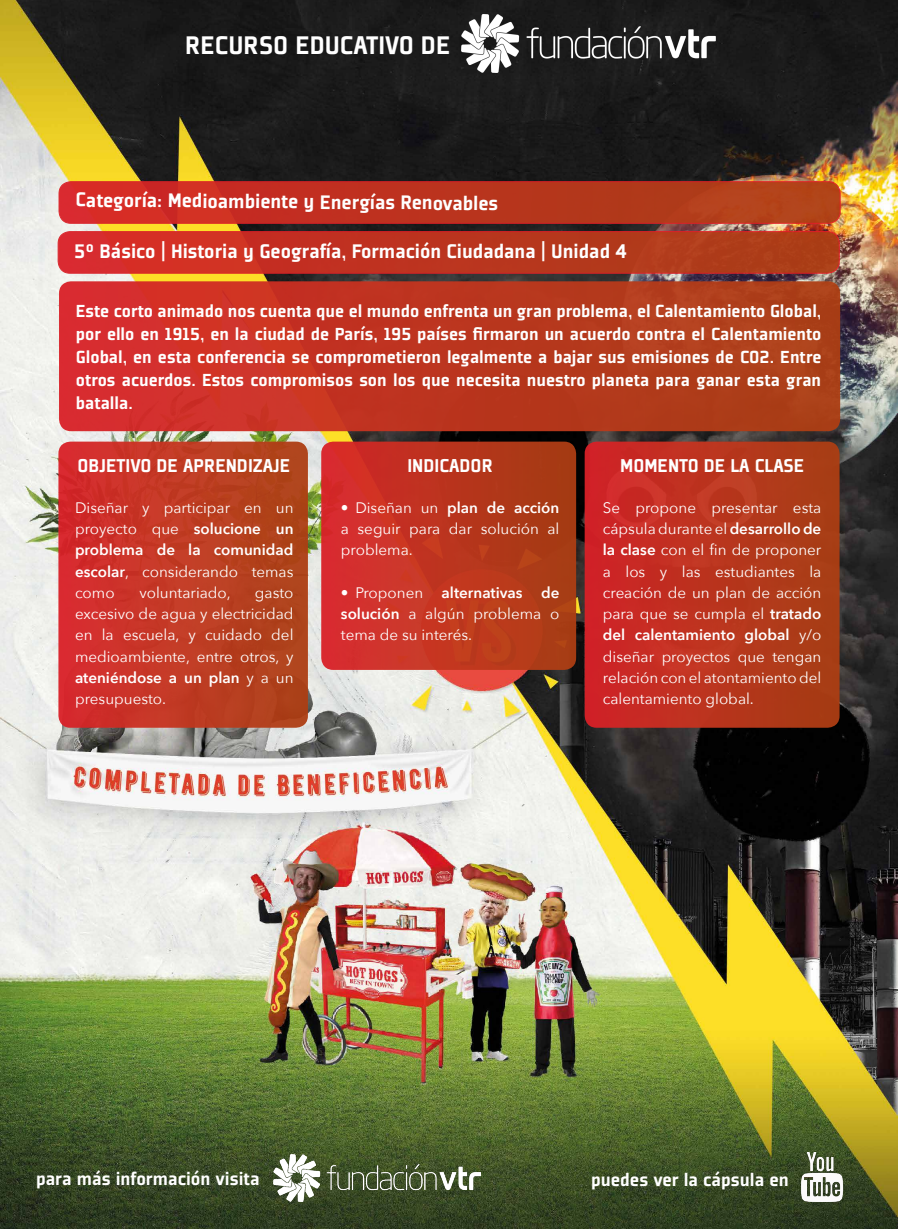
<style>
.page{position:relative;width:898px;height:1229px;background:#fff}
.page>*{position:absolute;margin:0;border:0;box-sizing:border-box;transform-origin:0 0}
.t1{font:900 28px "Plexes Pro";color:#fff}
.t2{font:900 21.6px "Plexes Pro";color:#fff}
.t3{font:900 20.4px "Plexes Pro";color:#fff}
.t4{font:900 20px "Plexes Pro";color:#fff}
.t5{font:900 19.2px/23px "Plexes Pro";color:#fff;text-align:justify}
.t6{font:15.2px/21.2px "Avenir Next";color:#fff;text-align:justify}
.s1{font-weight:600}
</style>
<div class="page">
<img style="left:0;top:0;width:898px;height:1228px">
<img style="left:797px;top:1152px;width:49px;height:49px">
<img style="left:461px;top:14px;width:255px;height:58px">
<img style="left:274px;top:1154px;width:206px;height:47px">
<div style="left:59px;top:182px;width:781px;height:41px;background:linear-gradient(to right,#d32727,#a94217);border-radius:12px"></div>
<div style="left:59px;top:181px;width:781px;height:42px;border:1px solid #fff;border-radius:12px"></div>
<div style="left:59px;top:281px;width:781px;height:150px;background:linear-gradient(to right,#d82d2d,#a64116);border-radius:12px"></div>
<div style="left:58px;top:441px;width:250px;height:286px;background:linear-gradient(to right,#d82b2f,#ab471a);border-radius:12px"></div>
<div style="left:321px;top:441px;width:255px;height:229px;background:linear-gradient(to right,#da2d30,#a43e11);border-radius:12px"></div>
<div style="left:584px;top:441px;width:255px;height:286px;background:linear-gradient(to right,#d22428,#a64115);border-radius:12px"></div>
<div style="left:58px;top:232px;width:781px;height:41px;background:linear-gradient(to right,#d72b29,#a63f16);border-radius:12px"></div>
<div style="left:58px;top:231px;width:781px;height:42px;border:1px solid #fff;border-radius:12px"></div>
<h1 class="t1" style="left:185px;top:29px;width:267px">RECURSO EDUCATIVO DE</h1>
<h2 class="t2" style="left:76px;top:189px;width:424px">Categoría: Medioambiente y Energías Renovables</h2>
<h2 class="t2" style="left:74px;top:238px;width:555px">5º Básico | Historia y Geografía, Formación Ciudadana | Unidad 4</h2>
<p class="t5" style="left:76px;top:298px;width:747px">Este corto animado nos cuenta que el mundo enfrenta un gran problema, el Calentamiento Global, por ello en 1915, en la ciudad de París, 195 países firmaron un acuerdo contra el Calentamiento Global, en esta conferencia se comprometieron legalmente a bajar sus emisiones de CO2. Entre otros acuerdos. Estos compromisos son los que necesita nuestro planeta para ganar esta gran batalla.</p>
<h3 class="t3" style="left:78px;top:454px;width:214px">OBJETIVO DE APRENDIZAJE</h3>
<h3 class="t3" style="left:407px;top:454px;width:87px">INDICADOR</h3>
<h3 class="t3" style="left:620px;top:454px;width:186px">MOMENTO DE LA CLASE</h3>
<p class="t6" style="left:341px;top:496px;width:220px">• Diseñan un <span class="s1">plan de acción </span>a seguir para dar solución al problema.</p>
<p class="t6" style="left:341px;top:581px;width:220px">• Proponen <span class="s1">alternativas de solución</span> a algún problema o tema de su interés.</p>
<p class="t6" style="left:603px;top:496px;width:220px">Se propone presentar esta cápsula durante el <span class="s1">desarrollo de la clase</span> con el fin de proponer a los y las estudiantes la creación de un plan de acción para que se cumpla el <span class="s1">tratado del calentamiento global</span> y/o diseñar proyectos que tengan relación con el atontamiento del calentamiento global.</p>
<p class="t6" style="left:75px;top:496px;width:220px">Diseñar y participar en un proyecto que <span class="s1">solucione un problema de la comunidad escolar</span>, considerando temas como</p>
<p class="t6" style="left:139px;top:581px;width:93px">voluntariado,</p>
<p class="t6" style="left:75px;top:581px;width:220px;text-indent:180px">gasto excesivo de agua y electricidad en la escuela, y cuidado del medioambiente, entre otros, y <span class="s1">ateniéndose a un plan</span> y a un presupuesto.</p>
<h3 class="t4" style="left:36px;top:1166px;width:225px">para más información visita</h3>
<h3 class="t4" style="left:591px;top:1167px;width:199px">puedes ver la cápsula en</h3>
</div>
